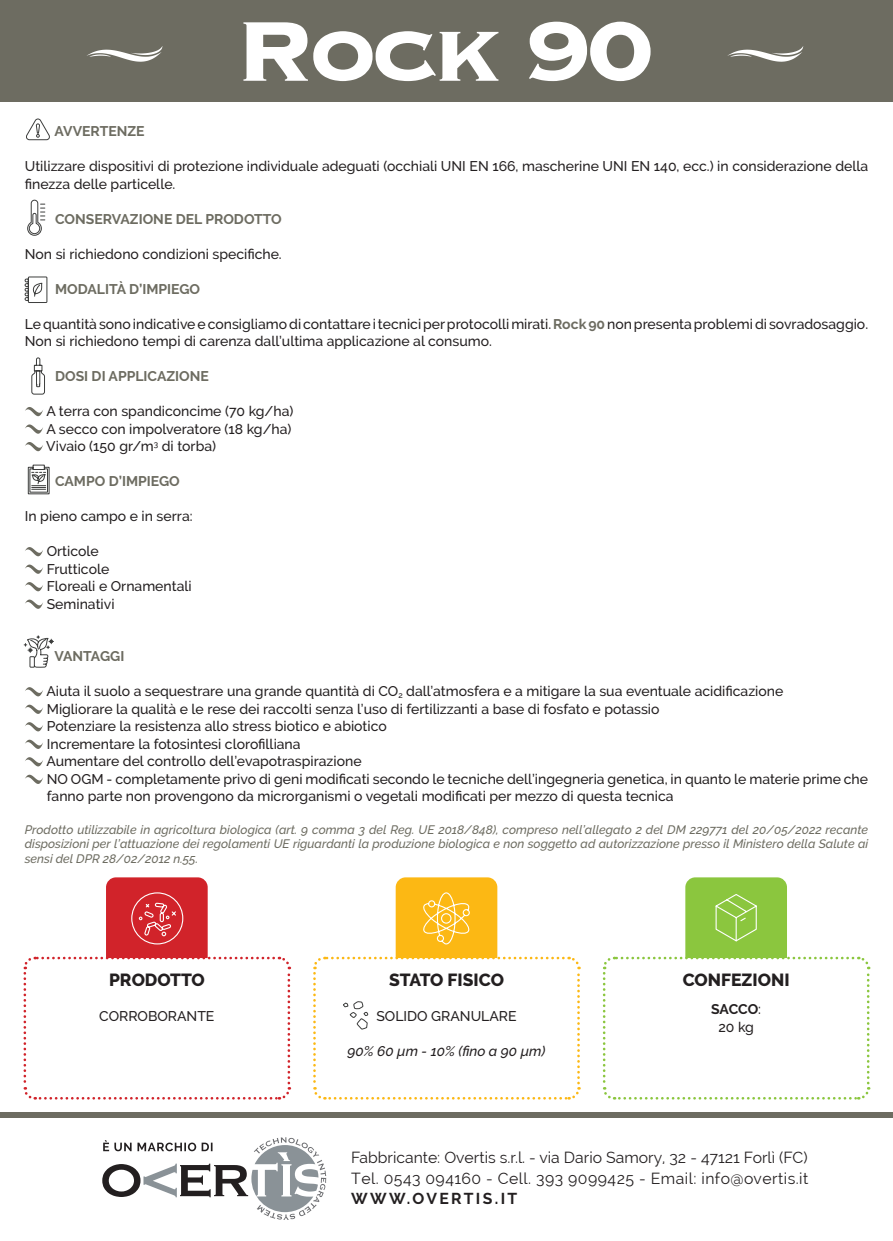
<style>
.page{position:relative;width:893px;height:1241px;background:#fff}
.page>*{position:absolute;margin:0;border:0;box-sizing:border-box;transform-origin:0 0}
.t1{font:700 110.95px "Copperplate";letter-spacing:-.05em;color:#fff}
.t2{font:800 17.5px "Raleway";color:#231f20}
.t3{font:15.75px/20.3px "Raleway";color:#231f20}
.t4{font:700 15.75px "Raleway";letter-spacing:.15em;color:#231f20}
.t5{font:500 14px/17.5px "Raleway";color:#231f20}
.t6{font:700 14px "Raleway";color:#6d6c61}
.t7{font:italic 500 14px "Raleway";color:#231f20}
.t8{font:700 14px/17.5px "Raleway";letter-spacing:-.01em;color:#231f20;text-align:center}
.t9{font:italic 500 12.25px/14.7px "Raleway";color:#6d6c61;text-align:justify}
.s1{font-weight:700;color:#6d6c61}
.s2{font-weight:500}
</style>
<div class="page">
<div style="left:0;top:1112px;width:893px;height:5px;background:#6d6c61"></div>
<svg style="left:102px;top:1137px;width:224px;height:82px"></svg>
<div style="left:0;top:0;width:893px;height:102px;background:#6d6c61"></div>
<svg style="left:727px;top:46px;width:76px;height:16px"></svg>
<svg style="left:87px;top:47px;width:75px;height:15px"></svg>
<div style="left:106px;top:877px;width:102px;height:92px;background:#d1232a;border-radius:10px"></div>
<div style="left:396px;top:877px;width:101px;height:92px;background:#fcb814;border-radius:10px"></div>
<div style="left:685px;top:877px;width:102px;height:92px;background:#8bc63e;border-radius:10px"></div>
<svg style="left:25px;top:407px;width:18px;height:9px"></svg>
<svg style="left:25px;top:424px;width:18px;height:9px"></svg>
<svg style="left:25px;top:442px;width:18px;height:9px"></svg>
<svg style="left:25px;top:547px;width:18px;height:9px"></svg>
<svg style="left:25px;top:564px;width:18px;height:9px"></svg>
<svg style="left:25px;top:582px;width:18px;height:9px"></svg>
<svg style="left:25px;top:599px;width:18px;height:9px"></svg>
<svg style="left:25px;top:687px;width:18px;height:9px"></svg>
<svg style="left:25px;top:704px;width:18px;height:9px"></svg>
<svg style="left:25px;top:722px;width:18px;height:9px"></svg>
<svg style="left:25px;top:739px;width:18px;height:9px"></svg>
<svg style="left:25px;top:757px;width:18px;height:9px"></svg>
<svg style="left:25px;top:774px;width:18px;height:9px"></svg>
<svg style="left:23px;top:955px;width:269px;height:145px"></svg>
<svg style="left:602px;top:955px;width:269px;height:145px"></svg>
<svg style="left:715px;top:894px;width:42px;height:47px"></svg>
<svg style="left:423px;top:892px;width:47px;height:52px"></svg>
<svg style="left:131px;top:892px;width:53px;height:52px"></svg>
<svg style="left:31px;top:357px;width:14px;height:38px"></svg>
<svg style="left:28px;top:464px;width:22px;height:30px"></svg>
<svg style="left:23px;top:635px;width:31px;height:33px"></svg>
<svg style="left:27px;top:199px;width:19px;height:37px"></svg>
<svg style="left:25px;top:276px;width:22px;height:27px"></svg>
<svg style="left:313px;top:955px;width:268px;height:145px"></svg>
<svg style="left:26px;top:118px;width:24px;height:22px"></svg>
<h1 class="t1" style="left:234px;top:-22px;width:421px">Rock 90</h1>
<p class="t6" style="left:55px;top:123px;width:92px">AVVERTENZE</p>
<p class="t5" style="left:25px;top:157px;width:845px">Utilizzare dispositivi di protezione individuale adeguati (occhiali UNI EN 166, mascherine UNI EN 140, ecc.) in considerazione della finezza delle particelle.</p>
<p class="t6" style="left:55px;top:211px;width:228px">CONSERVAZIONE DEL PRODOTTO</p>
<p class="t5" style="left:25px;top:245px;width:258px">Non si richiedono condizioni specifiche.</p>
<p class="t6" style="left:55px;top:281px;width:147px">MODALITÀ D’IMPIEGO</p>
<p class="t5" style="left:25px;top:315px;width:845px">Le quantità sono indicative e consigliamo di contattare i tecnici per protocolli mirati. <span class="s1">Rock 90</span> non presenta problemi di sovradosaggio.<br>Non si richiedono tempi di carenza dall’ultima applicazione al consumo.</p>
<p class="t6" style="left:55px;top:368px;width:155px">DOSI DI APPLICAZIONE</p>
<p class="t5" style="left:46px;top:402px;width:249px">A terra con spandiconcime (70 kg/ha)<br>A secco con impolveratore (18 kg/ha)<br>Vivaio (150 gr/m<sup>3</sup> di torba)</p>
<p class="t6" style="left:55px;top:473px;width:126px">CAMPO D’IMPIEGO</p>
<p class="t5" style="left:25px;top:507px;width:169px">In pieno campo e in serra:</p>
<p class="t5" style="left:47px;top:542px;width:146px">Orticole<br>Frutticole<br>Floreali e Ornamentali<br>Seminativi</p>
<p class="t6" style="left:55px;top:648px;width:71px">VANTAGGI</p>
<p class="t5" style="left:46px;top:682px;width:823px">Aiuta il suolo a sequestrare una grande quantità di CO<sub>2</sub> dall’atmosfera e a mitigare la sua eventuale acidificazione<br>Migliorare la qualità e le rese dei raccolti senza l’uso di fertilizzanti a base di fosfato e potassio<br>Potenziare la resistenza allo stress biotico e abiotico<br>Incrementare la fotosintesi clorofilliana<br>Aumentare del controllo dell’evapotraspirazione<br>NO OGM - completamente privo di geni modificati secondo le tecniche dell’ingegneria genetica, in quanto le materie prime che fanno parte non provengono da microrganismi o vegetali modificati per mezzo di questa tecnica</p>
<p class="t9" style="left:25px;top:821px;width:845px">Prodotto utilizzabile in agricoltura biologica (art. 9 comma 3 del Reg. UE 2018/848), compreso nell’allegato 2 del DM 229771 del 20/05/2022 recante disposizioni per l’attuazione dei regolamenti UE riguardanti la produzione biologica e non soggetto ad autorizzazione presso il Ministero della Salute ai sensi del DPR 28/02/2012 n.55.</p>
<p class="t2" style="left:109px;top:969px;width:97px">PRODOTTO</p>
<p class="t5" style="left:99px;top:1006px;width:117px">CORROBORANTE</p>
<p class="t2" style="left:389px;top:969px;width:116px">STATO FISICO</p>
<p class="t5" style="left:376px;top:1006px;width:142px">SOLIDO GRANULARE</p>
<p class="t7" style="left:348px;top:1042px;width:199px">90% 60 µm - 10% (fino a 90 µm)</p>
<p class="t2" style="left:683px;top:969px;width:108px">CONFEZIONI</p>
<p class="t8" style="left:711px;top:1000px;width:51px">SACCO<span class="s2">:<br>20 kg</span></p>
<p class="t3" style="left:351px;top:1147px;width:459px">Fabbricante: Overtis s.r.l. - via Dario Samory, 32 - 47121 Forlì (FC)<br>Tel. 0543 094160 - Cell. 393 9099425 - Email: info@overtis.it</p>
<p class="t4" style="left:351px;top:1189px;width:168px">WWW.OVERTIS.IT</p>
</div>
